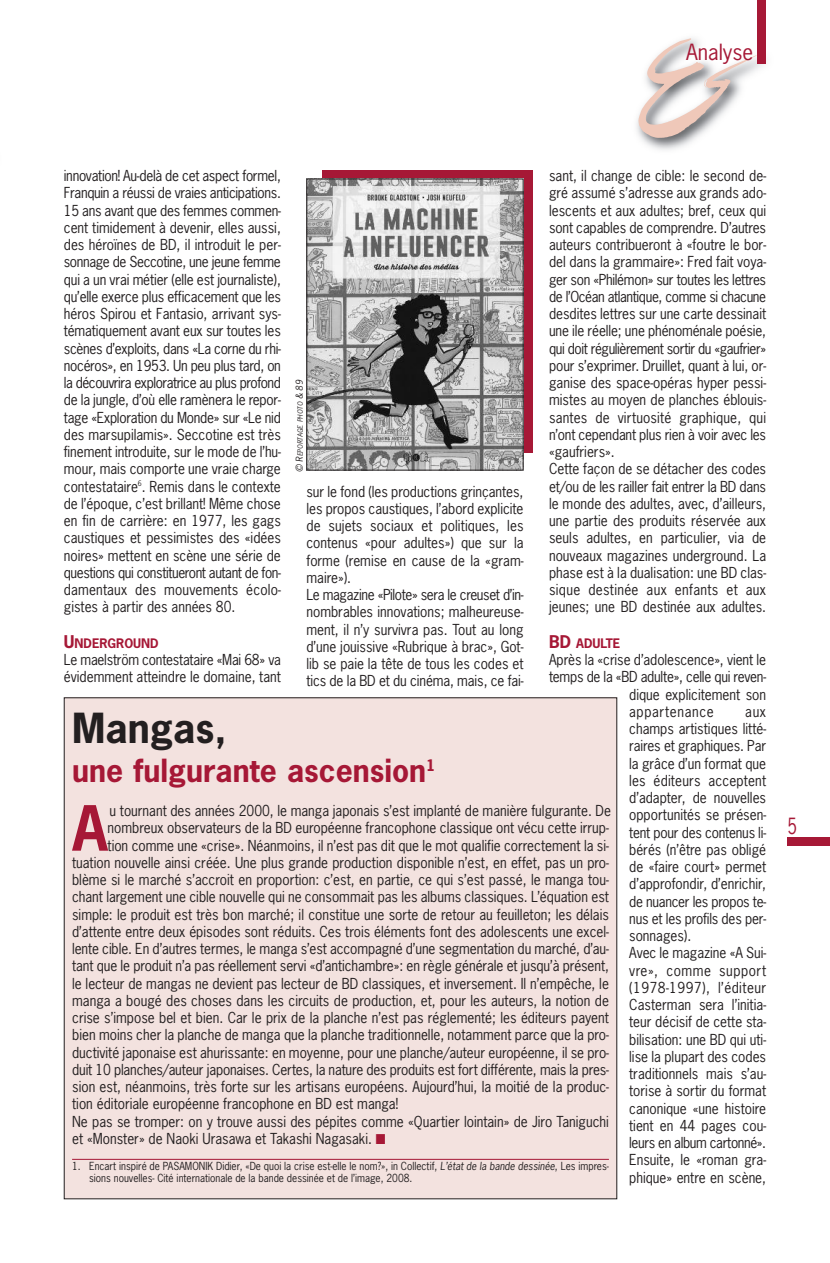
<style>
.page{position:relative;width:830px;height:1263px;background:#fff}
.page>*{position:absolute;margin:0;border:0;box-sizing:border-box;transform-origin:0 0}
.t1{font:700 58.5px "News Gothic";color:#a61836;scale:.95 1}
.t2{font:700 39px "News Gothic";color:#231f20}
.t3{font:700 30px "News Gothic";color:#a61836}
.t4{font:21px "News Gothic";color:#a61836}
.t5{font:21px "News Gothic";color:#a61836;scale:.8 1}
.t6{font:14.25px/17.2px "News Gothic";color:#231f20;scale:.95 1}
.t7{font:14.25px "News Gothic";letter-spacing:-.02em;color:#231f20;scale:.95 1}
.t8{font:14.25px "News Gothic";letter-spacing:.045em;color:#231f20;scale:.95 1}
.t9{font:700 12.3px "News Gothic";color:#a61836}
.t10{font:10.5px/12.6px "News Gothic";color:#231f20;scale:.95 1}
.t11{font:italic 6.75px "News Gothic";color:#231f20}
.s1{font-size:16.5px}
.s2{font-size:9px}
.s3{color:#a61836}
.s4{font-style:italic}
</style>
<div class="page">
<img style="left:636px;top:32px;width:130px;height:118px">
<svg style="left:638px;top:38px;width:121px;height:100px"></svg>
<div style="left:757px;top:0;width:8px;height:64px;background:#a61836"></div>
<div style="left:787px;top:838px;width:42px;height:8px;background:#a61836"></div>
<div style="left:64px;top:698px;width:552px;height:501px;background:#f3e2df"></div>
<hr style="left:72px;top:1159px;width:536px;height:1px;background:#a61836">
<div style="left:322px;top:170px;width:209px;height:283px;background:#a61836"></div>
<img style="left:308px;top:181px;width:213px;height:287px">
<div style="left:306px;top:179px;width:217px;height:291px;border:1px solid #231f20"></div>
<h3 class="t4" style="left:685px;top:40px;width:69px">Analyse</h3>
<p class="t6" style="left:64px;top:168px;width:230px;text-align:justify">innovation! Au-delà de cet aspect formel, Franquin a réussi de vraies anticipations.<br>15 ans avant que des femmes commen&shy;cent timidement à devenir, elles aussi, des héroïnes de BD, il introduit le per&shy;sonnage de Seccotine, une jeune femme qui a un vrai métier (elle est journaliste), qu’elle exerce plus efficacement que les héros Spirou et Fantasio, arrivant sys&shy;tématiquement avant eux sur toutes les scènes d’exploits, dans «La corne du rhi&shy;nocéros», en 1953. Un peu plus tard, on la découvrira exploratrice au plus profond de la jungle, d’où elle ramènera le repor&shy;tage «Exploration du Monde» sur «Le nid des marsupilamis». Seccotine est très finement introduite, sur le mode de l’hu&shy;mour, mais comporte une vraie charge contestataire<sup>6</sup>. Remis dans le contexte de l’époque, c’est brillant! Même chose en fin de carrière: en 1977, les gags caustiques et pessimistes des «idées noires» mettent en scène une série de questions qui constitueront autant de fon&shy;damentaux des mouvements écolo&shy;gistes à partir des années 80.</p>
<p class="t9" style="left:64px;top:636px;width:96px"><span class="s1">U</span>NDERGROUND</p>
<p class="t6" style="left:64px;top:651px;width:230px">Le maelström contestataire «Mai 68» va évidemment atteindre le domaine, tant</p>
<p class="t6" style="left:549px;top:168px;width:230px">sant, il change de cible: le second de&shy;gré assumé s’adresse aux grands ado&shy;lescents et aux adultes; bref, ceux qui sont capables de comprendre. D’autres auteurs contribueront à «foutre le bor&shy;del dans la grammaire»: Fred fait voya&shy;ger son «Philémon» sur toutes les lettres de l’Océan atlantique, comme si chacune desdites lettres sur une carte dessinait une ile réelle; une phénoménale poésie, qui doit régulièrement sortir du «gaufrier» pour s’exprimer. Druillet, quant à lui, or&shy;ganise des space-opéras hyper pessi&shy;mistes au moyen de planches éblouis&shy;santes de virtuosité graphique, qui n’ont cependant plus rien à voir avec les «gaufriers».<br>Cette façon de se détacher des codes et/ou de les railler fait entrer la BD dans le monde des adultes, avec, d’ailleurs, une partie des produits réservée aux seuls adultes, en particulier, via de nouveaux magazines underground. La phase est à la dualisation: une BD clas&shy;sique destinée aux enfants et aux jeunes; une BD destinée aux adultes.</p>
<p class="t9" style="left:549px;top:636px;width:73px"><span class="s1">BD</span> ADULTE</p>
<p class="t6" style="left:549px;top:651px;width:230px">Après la «crise d’adolescence», vient le</p>
<p class="t7" style="left:549px;top:669px;width:230px">temps de la «BD adulte», celle qui reven-</p>
<p class="t6" style="left:629px;top:686px;width:146px">dique explicitement son</p>
<p class="t8" style="left:629px;top:703px;width:91px">appartenance</p>
<p class="t11" style="left:296px;top:472px;width:93px;rotate:-90deg"><span class="s2">© R</span>EPORTAGE PHOTO <span class="s2">&amp; 89</span></p>
<p class="t6" style="left:306px;top:483px;width:230px">sur le fond (les productions grinçantes, les propos caustiques, l’abord explicite de sujets sociaux et politiques, les contenus «pour adultes») que sur la forme (remise en cause de la «gram&shy;maire»).<br>Le magazine «Pilote» sera le creuset d’in&shy;nombrables innovations; malheureuse&shy;ment, il n’y survivra pas. Tout au long d’une jouissive «Rubrique à brac», Got&shy;lib se paie la tête de tous les codes et tics de la BD et du cinéma, mais, ce fai-</p>
<p class="t6" style="left:629px;top:703px;width:146px;text-indent:116px">aux champs artistiques litté&shy;raires et graphiques. Par la grâce d’un format que les éditeurs acceptent d’adapter, de nouvelles opportunités se présen&shy;tent pour des contenus li&shy;bérés (n’être pas obligé de «faire court» permet d’approfondir, d’enrichir, de nuancer les propos te&shy;nus et les profils des per&shy;sonnages).<br>Avec le magazine «A Sui&shy;vre», comme support (1978-1997), l’éditeur<br>Casterman sera l’initia&shy;teur décisif de cette sta&shy;bilisation: une BD qui uti&shy;lise la plupart des codes traditionnels mais s’au&shy;torise à sortir du format canonique «une histoire tient en 44 pages cou&shy;leurs en album cartonné».<br>Ensuite, le «roman gra&shy;phique» entre en scène,</p>
<h2 class="t2" style="left:72px;top:706px;width:156px">Mangas,</h2>
<h3 class="t3" style="left:72px;top:754px;width:365px">une fulgurante ascension<sup>1</sup></h3>
<h1 class="t1" style="left:72px;top:796px;width:39px">A</h1>
<p class="t6" style="left:110px;top:803px;width:529px">u tournant des années 2000, le manga japonais s’est implanté de manière fulgurante. De</p>
<p class="t6" style="left:107px;top:820px;width:529px">nombreux observateurs de la BD européenne francophone classique ont vécu cette irrup-</p>
<p class="t6" style="left:107px;top:837px;width:529px">tion comme une «crise». Néanmoins, il n’est pas dit que le mot qualifie correctement la si-</p>
<p class="t6" style="left:72px;top:854px;width:566px">tuation nouvelle ainsi créée. Une plus grande production disponible n’est, en effet, pas un pro-</p>
<p class="t6" style="left:72px;top:872px;width:566px">blème si le marché s’accroit en proportion: c’est, en partie, ce qui s’est passé, le manga tou-</p>
<p class="t6" style="left:72px;top:889px;width:566px">chant largement une cible nouvelle qui ne consommait pas les albums classiques. L’équation est</p>
<p class="t6" style="left:72px;top:906px;width:566px">simple: le produit est très bon marché; il constitue une sorte de retour au feuilleton; les délais</p>
<p class="t6" style="left:72px;top:923px;width:566px">d’attente entre deux épisodes sont réduits. Ces trois éléments font des adolescents une excel-</p>
<p class="t6" style="left:72px;top:941px;width:566px">lente cible. En d’autres termes, le manga s’est accompagné d’une segmentation du marché, d’au-</p>
<p class="t6" style="left:72px;top:958px;width:566px">tant que le produit n’a pas réellement servi «d’antichambre»: en règle générale et jusqu’à présent,</p>
<p class="t6" style="left:72px;top:975px;width:566px">le lecteur de mangas ne devient pas lecteur de BD classiques, et inversement. Il n’empêche, le</p>
<p class="t6" style="left:72px;top:992px;width:566px">manga a bougé des choses dans les circuits de production, et, pour les auteurs, la notion de</p>
<p class="t6" style="left:72px;top:1010px;width:566px">crise s’impose bel et bien. Car le prix de la planche n’est pas réglementé; les éditeurs payent</p>
<p class="t6" style="left:72px;top:1027px;width:566px">bien moins cher la planche de manga que la planche traditionnelle, notamment parce que la pro-</p>
<p class="t6" style="left:72px;top:1044px;width:566px">ductivité japonaise est ahurissante: en moyenne, pour une planche/auteur européenne, il se pro-</p>
<p class="t6" style="left:72px;top:1061px;width:566px">duit 10 planches/auteur japonaises. Certes, la nature des produits est fort différente, mais la pres-</p>
<p class="t6" style="left:72px;top:1079px;width:566px">sion est, néanmoins, très forte sur les artisans européens. Aujourd’hui, la moitié de la produc-</p>
<p class="t6" style="left:72px;top:1096px;width:344px">tion éditoriale européenne francophone en BD est manga!</p>
<p class="t6" style="left:72px;top:1113px;width:566px">Ne pas se tromper: on y trouve aussi des pépites comme «Quartier lointain» de Jiro Taniguchi</p>
<p class="t6" style="left:72px;top:1130px;width:331px">et «Monster» de Naoki Urasawa et Takashi Nagasaki. <span class="s3">■</span></p>
<p class="t10" style="left:89px;top:1160px;width:548px;text-indent:-17px">1. Encart inspiré de PASAMONIK Didier, «De quoi la crise est-elle le nom?», in Collectif, <span class="s4">L’état de la bande dessinée</span>, Les impres&shy;sions nouvelles- Cité internationale de la bande dessinée et de l’image, 2008.</p>
<h3 class="t5" style="left:787px;top:814px;width:14px">5</h3>
</div>
